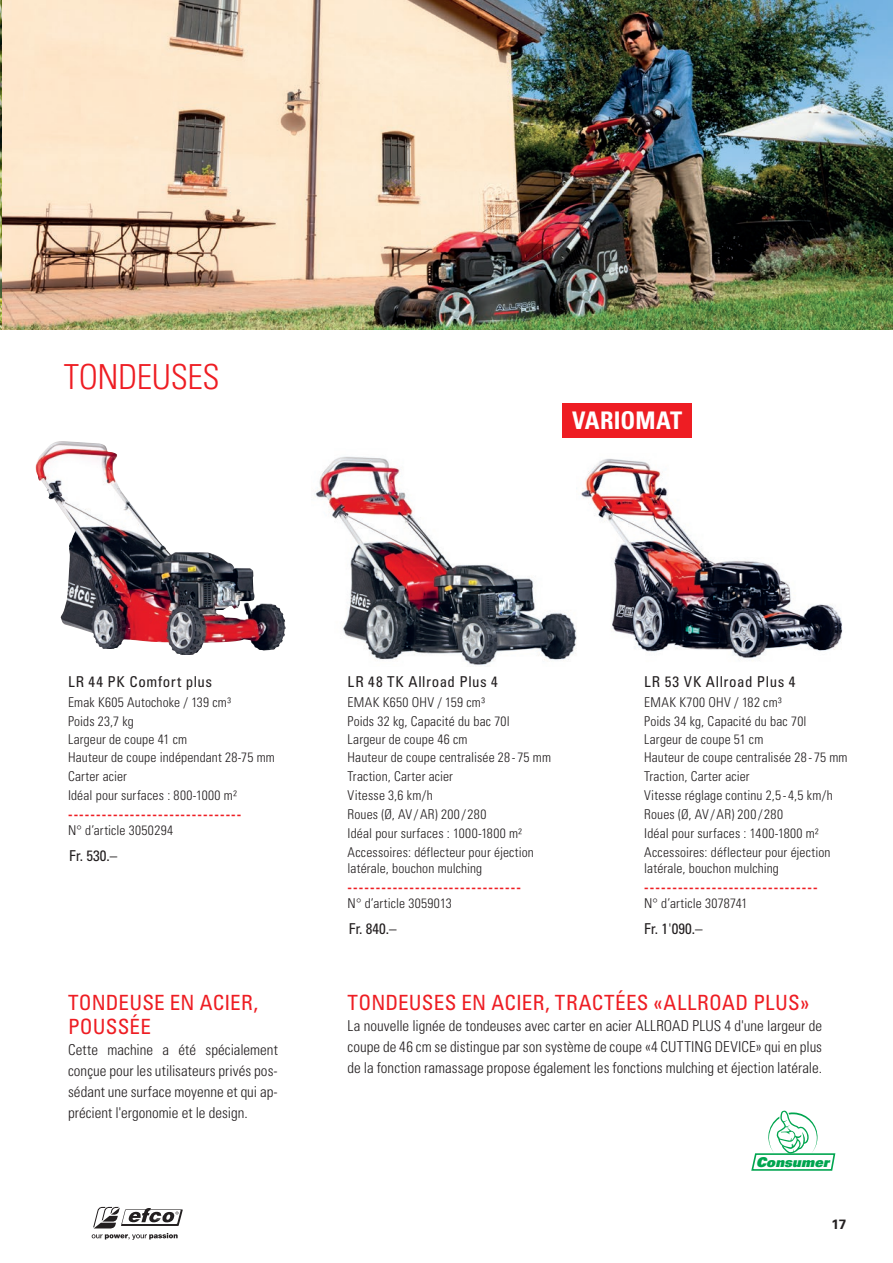
<style>
.page{position:relative;width:893px;height:1263px;background:#fff}
.page>*{position:absolute;margin:0;border:0;box-sizing:border-box;transform-origin:0 0}
._10_Seitentitel_Masc{font:300 condensed 34.5px "Univers LT Std";letter-spacing:-.01em;color:#ee1d23}
.Tabelle_Titel_Hero_B{font:700 condensed 24.3px "Univers LT Pro";letter-spacing:.005em;color:#fff}
.Tabelle_Titel_Hero_e{font:condensed 21px/24px "Univers LT Pro";letter-spacing:.01em;color:#ee1d23}
.Seitetitel_EINLEITUN{font:300 condensed 15px/21px "Univers LT Std";color:#231f20;text-align:justify}
._60_Tabelle_Titel{font:condensed 15px "Univers LT Pro";letter-spacing:.035em;color:#231f20}
._66_Tabelle_Text{font:300 condensed 13.5px/16.5px "Univers LT Std";letter-spacing:.01em;color:#231f20}
._66_Tabelle_Text-2{font:700 13.5px/16.5px "Univers LT Std";color:#ee1d23}
._66_Tabelle_Text-3{font:300 condensed 13.5px "Univers LT Std";letter-spacing:.03em;color:#231f20}
.t1{font:italic 900 13.5px "Univers";letter-spacing:.005em;color:#00a54f}
.t2{font:700 13.5px "Univers LT Std";color:#231f20}
.s1{font-weight:300;font-stretch:condensed;color:#231f20}
</style>
<div class="page">
<img style="left:0;top:0;width:893px;height:330px">
<svg style="left:92px;top:1206px;width:91px;height:34px"></svg>
<img style="left:35px;top:442px;width:251px;height:213px">
<img style="left:314px;top:456px;width:263px;height:209px">
<img style="left:581px;top:459px;width:262px;height:201px">
<div style="left:562px;top:403px;width:130px;height:34px;background:#ee1d23"></div>
<svg style="left:751px;top:1110px;width:85px;height:61px"></svg>
<p class="_10_Seitentitel_Masc" style="left:64px;top:356px;width:157px">TONDEUSES</p>
<p class="Tabelle_Titel_Hero_B" style="left:572px;top:405px;width:112px">VARIOMAT</p>
<p class="_60_Tabelle_Titel" style="left:68px;top:672px;width:146px">LR 44 PK Comfort plus</p>
<p class="_66_Tabelle_Text" style="left:68px;top:694px;width:164px">Emak K605 Autochoke / 139 cm³</p>
<p class="_66_Tabelle_Text" style="left:68px;top:713px;width:67px">Poids 23,7 kg</p>
<p class="_66_Tabelle_Text" style="left:68px;top:731px;width:121px">Largeur de coupe 41 cm</p>
<p class="_66_Tabelle_Text" style="left:68px;top:749px;width:208px">Hauteur de coupe indépendant 28-75 mm</p>
<p class="_66_Tabelle_Text" style="left:68px;top:768px;width:60px">Carter acier</p>
<p class="_66_Tabelle_Text" style="left:68px;top:787px;width:170px">Idéal pour surfaces : 800-1000 m²</p>
<p class="_66_Tabelle_Text-2" style="left:68px;top:806px;width:175px">-------------------------------<br><span class="s1">N° d’article 3050294</span></p>
<p class="_60_Tabelle_Titel" style="left:69px;top:847px;width:50px">Fr. 530.–</p>
<p class="Tabelle_Titel_Hero_e" style="left:68px;top:990px;width:192px">TONDEUSE EN ACIER,<br>POUSSÉE</p>
<p class="Seitetitel_EINLEITUN" style="left:68px;top:1039px;width:211px">Cette machine a été spécialement conçue pour les utilisateurs privés pos&shy;sédant une surface moyenne et qui ap&shy;précient l'ergonomie et le design.</p>
<p class="_60_Tabelle_Titel" style="left:348px;top:672px;width:152px">LR 48 TK Allroad Plus 4</p>
<p class="_66_Tabelle_Text" style="left:348px;top:694px;width:139px">EMAK K650 OHV / 159 cm³</p>
<p class="_66_Tabelle_Text" style="left:348px;top:713px;width:164px">Poids 32 kg, Capacité du bac 70l</p>
<p class="_66_Tabelle_Text" style="left:348px;top:731px;width:121px">Largeur de coupe 46 cm</p>
<p class="_66_Tabelle_Text" style="left:348px;top:749px;width:205px">Hauteur de coupe centralisée 28 - 75 mm</p>
<p class="_66_Tabelle_Text" style="left:348px;top:768px;width:107px">Traction, Carter acier</p>
<p class="_66_Tabelle_Text" style="left:348px;top:787px;width:87px">Vitesse 3,6 km/h</p>
<p class="_66_Tabelle_Text" style="left:348px;top:806px;width:140px">Roues (Ø, AV/AR) 200/280</p>
<p class="_66_Tabelle_Text" style="left:348px;top:825px;width:176px">Idéal pour surfaces : 1000-1800 m²</p>
<p class="_66_Tabelle_Text" style="left:348px;top:844px;width:188px">Accessoires: déflecteur pour éjection latérale, bouchon mulching</p>
<p class="_66_Tabelle_Text-2" style="left:348px;top:879px;width:175px">-------------------------------<br><span class="s1">N° d’article 3059013</span></p>
<p class="_60_Tabelle_Titel" style="left:644px;top:672px;width:153px">LR 53 VK Allroad Plus 4</p>
<p class="_66_Tabelle_Text-3" style="left:644px;top:694px;width:139px">EMAK K700 OHV / 182 cm³</p>
<p class="_66_Tabelle_Text" style="left:644px;top:713px;width:164px">Poids 34 kg, Capacité du bac 70l</p>
<p class="_66_Tabelle_Text" style="left:644px;top:731px;width:121px">Largeur de coupe 51 cm</p>
<p class="_66_Tabelle_Text" style="left:644px;top:749px;width:205px">Hauteur de coupe centralisée 28 - 75 mm</p>
<p class="_66_Tabelle_Text" style="left:644px;top:768px;width:107px">Traction, Carter acier</p>
<p class="_66_Tabelle_Text" style="left:644px;top:787px;width:190px">Vitesse réglage continu 2,5-4,5 km/h</p>
<p class="_66_Tabelle_Text" style="left:644px;top:806px;width:140px">Roues (Ø, AV/AR) 200/280</p>
<p class="_66_Tabelle_Text" style="left:644px;top:825px;width:176px">Idéal pour surfaces : 1400-1800 m²</p>
<p class="_66_Tabelle_Text" style="left:644px;top:844px;width:188px">Accessoires: déflecteur pour éjection latérale, bouchon mulching</p>
<p class="_66_Tabelle_Text-2" style="left:644px;top:879px;width:175px">-------------------------------<br><span class="s1">N° d’article 3078741</span></p>
<p class="_60_Tabelle_Titel" style="left:349px;top:919px;width:50px">Fr. 840.–</p>
<p class="_60_Tabelle_Titel" style="left:644px;top:919px;width:60px">Fr. 1'090.–</p>
<p class="Tabelle_Titel_Hero_e" style="left:348px;top:990px;width:463px">TONDEUSES EN ACIER, TRACTÉES «ALLROAD PLUS»</p>
<p class="Seitetitel_EINLEITUN" style="left:348px;top:1015px;width:476px">La nouvelle lignée de tondeuses avec carter en acier ALLROAD PLUS 4 d'une largeur de coupe de 46 cm se distingue par son système de coupe «4 CUTTING DEVICE» qui en plus de la fonction ramassage propose également les fonctions mulching et éjection latérale.</p>
<p class="t1" style="left:756px;top:1153px;width:75px">Consumer</p>
<p class="t2" style="left:832px;top:1216px;width:16px">17</p>
</div>
